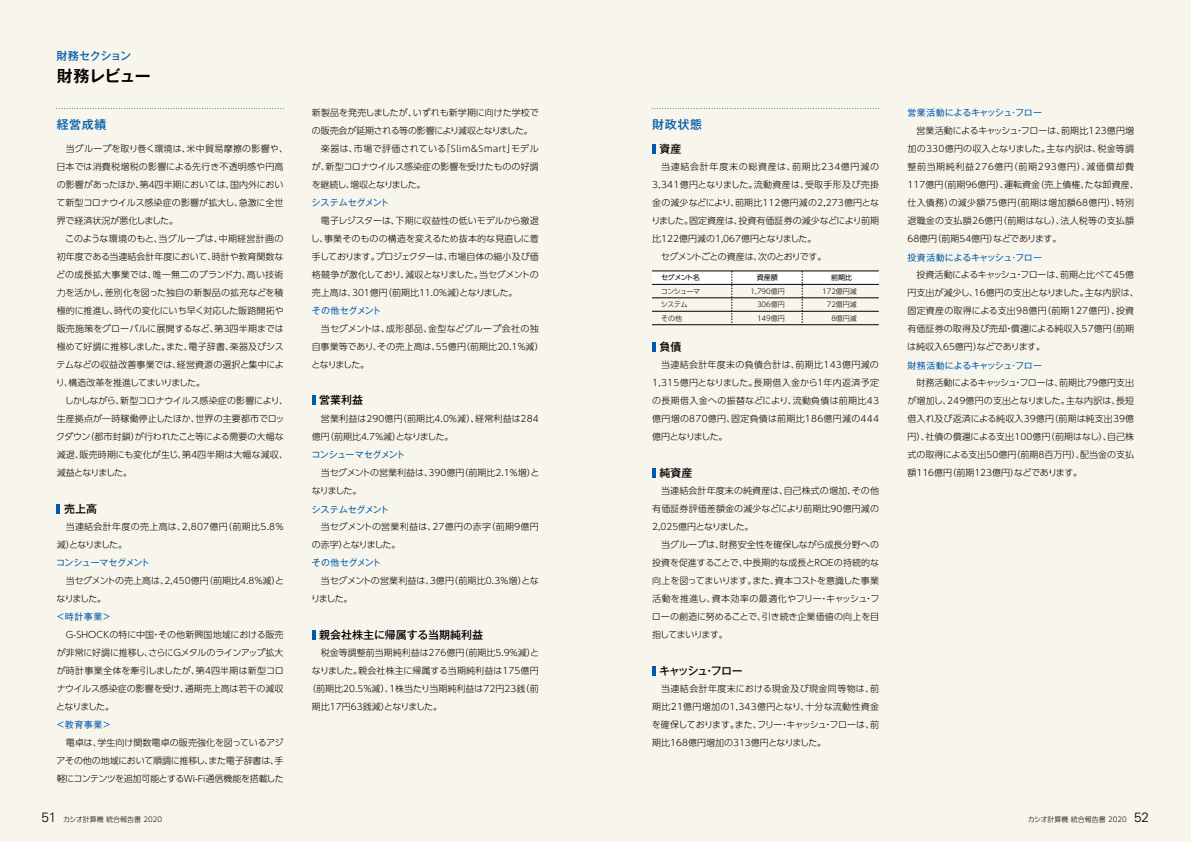
<style>
.page{position:relative;width:1191px;height:842px;background:#f8f6ec}
.page>*{position:absolute;margin:0;border:0;box-sizing:border-box;transform-origin:0 0}
.t1{font:700 16px "Gothic MB101 Pro De";letter-spacing:-.035em;color:#000}
.t2{font:500 12px "Gothic MB101 Pro";letter-spacing:.05em;color:#005bac}
.t3{font:500 11px "Gothic MB101 Pro";color:#000}
.t4{font:500 11px "Gothic MB101 Pro";letter-spacing:-.115em;color:#000}
.t5{font:500 11px "Gothic MB101 Pro";letter-spacing:-.04em;color:#005bac}
.t6{font:300 9px/18px "UD Shin Go Pro";color:#000;text-align:justify}
.t7{font:300 9px/18px "UD Shin Go Pro";letter-spacing:.025em;color:#000}
.t8{font:9px "Gothic MB101 Pro";letter-spacing:-.03em;color:#005bac}
.t9{font:300 9px/18px "UD Shin Go Pro";letter-spacing:.035em;color:#000}
.t10{font:300 9px/18px "UD Shin Go Pro";letter-spacing:-.02em;color:#000}
.t11{font:300 9px "UD Shin Go Pro";letter-spacing:.02em;color:#000}
.t12{font:300 9px "UD Shin Go Pro";letter-spacing:-.05em;color:#000}
.t13{font:300 9px "UD Shin Go Pro";letter-spacing:.075em;color:#000}
.t14{font:300 9px "UD Shin Go Pro";letter-spacing:-.065em;color:#000}
.t15{font:300 9px "UD Shin Go Pro";letter-spacing:-.085em;color:#000}
.t16{font:300 7px/13.5px "UD Shin Go Pro";color:#000;text-align:justify}
.t17{font:300 7px/13.5px "UD Shin Go Pro";letter-spacing:-.06em;color:#000}
.t18{font:7px "UD Shin Go Pro";letter-spacing:-.04em;color:#000}
.s1{font-family:"Univers LT Std";font-size:13.5px}
</style>
<div class="page">
<svg style="left:57px;top:108px;width:226px;height:1px"></svg>
<svg style="left:652px;top:108px;width:227px;height:1px"></svg>
<svg style="left:57px;top:504px;width:3px;height:10px"></svg>
<svg style="left:312px;top:395px;width:3px;height:10px"></svg>
<svg style="left:652px;top:342px;width:3px;height:10px"></svg>
<svg style="left:652px;top:144px;width:3px;height:10px"></svg>
<svg style="left:652px;top:468px;width:3px;height:10px"></svg>
<svg style="left:652px;top:666px;width:3px;height:10px"></svg>
<svg style="left:312px;top:630px;width:3px;height:10px"></svg>
<div style="left:652px;top:271px;width:227px;height:14px;background:#fff"></div>
<hr style="left:652px;top:271px;width:227px;height:1px;background:#000">
<hr style="left:652px;top:284px;width:227px;height:1px;background:#000">
<hr style="left:652px;top:298px;width:227px;height:1px;background:#000">
<hr style="left:652px;top:311px;width:227px;height:1px;background:#000">
<hr style="left:652px;top:325px;width:227px;height:1px;background:#000">
<svg style="left:731px;top:271px;width:1px;height:54px"></svg>
<svg style="left:802px;top:271px;width:1px;height:54px"></svg>
<p class="t5" style="left:56px;top:47px;width:76px">財務セクション</p>
<h1 class="t1" style="left:57px;top:62px;width:96px">財務レビュー</h1>
<p class="t6" style="left:312px;top:104px;width:228px">新製品を発売しましたが、いずれも新学期に向けた学校で</p>
<p class="t12" style="left:312px;top:124px;width:222px">の販売会が延期される等の影響により減収となりました。</p>
<p class="t11" style="left:321px;top:142px;width:219px">楽器は、市場で評価されている「Ｓｌｉｍ＆Ｓｍａｒｔ」モデル</p>
<p class="t6" style="left:312px;top:158px;width:228px">が、新型コロナウイルス感染症の影響を受けたものの好調</p>
<p class="t15" style="left:312px;top:178px;width:115px">を継続し、増収となりました。</p>
<p class="t6" style="left:311px;top:212px;width:229px;text-indent:10px">電子レジスターは、下期に収益性の低いモデルから撤退し、事業そのものの構造を変えるため抜本的な見直しに着手しております。プロジェクターは、市場自体の縮小及び価格競争が激化しており、減収となりました。当セグメントの売上高は、301億円（前期比11.0％減）となりました。</p>
<p class="t6" style="left:311px;top:320px;width:234px;text-align:left;text-indent:10px">当セグメントは、成形部品、金型などグループ会社の独自事業等であり、その売上高は、55億円（前期比20.1％減）となりました。</p>
<h2 class="t2" style="left:57px;top:115px;width:51px">経営成績</h2>
<h2 class="t2" style="left:652px;top:115px;width:51px">財政状態</h2>
<p class="t3" style="left:659px;top:139px;width:23px">資産</p>
<p class="t6" style="left:57px;top:140px;width:233px;text-align:left;text-indent:9px">当グループを取り巻く環境は、米中貿易摩擦の影響や、日本では消費税増税の影響による先行き不透明感や円高の影響があったほか、第４四半期においては、国内外において新型コロナウイルス感染症の影響が拡大し、急激に全世界で経済状況が悪化しました。</p>
<p class="t6" style="left:56px;top:230px;width:229px;text-indent:9px">このような環境のもと、当グループは、中期経営計画の初年度である当連結会計年度において、時計や教育関数などの成長拡大事業では、唯一無二のブランド力、高い技術力を活かし、差別化を図った独自の新製品の拡充などを積極的に推進し、時代の変化にいち早く対応した販路開拓や販売施策をグローバルに展開するなど、第３四半期までは極めて好調に推移しました。また、電子辞書、楽器及びシステムなどの収益改善事業では、経営資源の選択と集中により、構造改革を推進してまいりました。</p>
<p class="t6" style="left:56px;top:392px;width:233px;text-align:left;text-indent:9px">しかしながら、新型コロナウイルス感染症の影響により、生産拠点が一時稼働停止したほか、世界の主要都市でロックダウン（都市封鎖）が行われたこと等による需要の大幅な減退、販売時期にも変化が生じ、第４四半期は大幅な減収、減益となりました。</p>
<p class="t13" style="left:661px;top:160px;width:219px">当連結会計年度末の総資産は、前期比234億円減の</p>
<p class="t9" style="left:652px;top:176px;width:228px">3,341億円となりました。流動資産は、受取手形及び売掛</p>
<p class="t6" style="left:652px;top:194px;width:228px">金の減少などにより、前期比112億円減の2,273億円とな</p>
<p class="t6" style="left:651px;top:212px;width:229px">りました。固定資産は、投資有価証券の減少などにより前期</p>
<p class="t6" style="left:652px;top:230px;width:166px">比122億円減の1,067億円となりました。</p>
<p class="t14" style="left:661px;top:250px;width:167px">セグメントごとの資産は、次のとおりです。</p>
<p class="t8" style="left:311px;top:196px;width:79px">システムセグメント</p>
<p class="t18" style="left:661px;top:272px;width:40px">セグメント名</p>
<p class="t17" style="left:661px;top:284px;width:41px">コンシューマシステム<br>その他</p>
<p class="t16" style="left:757px;top:284px;width:29px;text-indent:-6px">1,790億円306億円149億円</p>
<p class="t16" style="left:822px;top:284px;width:36px;text-align:right">172億円減<br>72億円減<br>8億円減</p>
<p class="t18" style="left:756px;top:272px;width:22px">資産額</p>
<p class="t18" style="left:831px;top:272px;width:22px">前期比</p>
<p class="t8" style="left:312px;top:304px;width:71px">その他セグメント</p>
<p class="t3" style="left:659px;top:337px;width:23px">負債</p>
<p class="t6" style="left:652px;top:356px;width:228px;text-indent:9px">当連結会計年度末の負債合計は、前期比143億円減の1,315億円となりました。長期借入金から１年内返済予定の長期借入金への振替などにより、流動負債は前期比43億円増の870億円、固定負債は前期比186億円減の444億円となりました。</p>
<p class="t3" style="left:319px;top:390px;width:45px">営業利益</p>
<p class="t6" style="left:312px;top:410px;width:228px;text-indent:9px">営業利益は290億円（前期比4.0％減）、経常利益は284億円（前期比4.7％減）となりました。</p>
<p class="t6" style="left:312px;top:464px;width:229px;text-indent:9px">当セグメントの営業利益は、390億円（前期比2.1％増）となりました。</p>
<p class="t6" style="left:312px;top:518px;width:228px;text-indent:9px">当セグメントの営業利益は、27億円の赤字（前期９億円の赤字）となりました。</p>
<p class="t10" style="left:311px;top:572px;width:229px;text-indent:10px">当セグメントの営業利益は、３億円（前期比0.3％増）となりました。</p>
<p class="t8" style="left:311px;top:448px;width:95px">コンシューマセグメント</p>
<p class="t3" style="left:659px;top:463px;width:34px">純資産</p>
<p class="t6" style="left:652px;top:482px;width:228px;text-indent:9px">当連結会計年度末の純資産は、自己株式の増加、その他有価証券評価差額金の減少などにより前期比90億円減の2,025億円となりました。</p>
<p class="t6" style="left:652px;top:536px;width:229px;text-indent:9px">当グループは、財務安全性を確保しながら成長分野への投資を促進することで、中長期的な成長とＲＯＥの持続的な向上を図ってまいります。また、資本コストを意識した事業活動を推進し、資本効率の最適化やフリー・キャッシュ・フローの創造に努めることで、引き続き企業価値の向上を目指してまいります。</p>
<p class="t3" style="left:64px;top:499px;width:34px">売上高</p>
<p class="t8" style="left:311px;top:502px;width:79px">システムセグメント</p>
<p class="t9" style="left:57px;top:518px;width:229px;text-indent:9px">当連結会計年度の売上高は、2,807億円（前期比5.8％減）となりました。</p>
<p class="t6" style="left:57px;top:572px;width:229px;text-indent:9px">当セグメントの売上高は、2,450億円（前期比4.8％減）となりました。</p>
<p class="t6" style="left:56px;top:626px;width:229px">　G-SHOCKの特に中国・その他新興国地域における販売が非常に好調に推移し、さらにＧメタルのラインアップ拡大が時計事業全体を牽引しましたが、第４四半期は新型コロナウイルス感染症の影響を受け、通期売上高は若干の減収となりました。</p>
<p class="t6" style="left:56px;top:734px;width:229px;text-indent:9px">電卓は、学生向け関数電卓の販売強化を図っているアジアその他の地域において順調に推移し、また電子辞書は、手軽にコンテンツを追加可能とするＷi-Ｆi通信機能を搭載した</p>
<p class="t8" style="left:312px;top:555px;width:71px">その他セグメント</p>
<p class="t8" style="left:56px;top:555px;width:95px">コンシューマセグメント</p>
<p class="t8" style="left:56px;top:610px;width:57px">＜時計事業＞</p>
<p class="t3" style="left:319px;top:625px;width:165px">親会社株主に帰属する当期純利益</p>
<p class="t6" style="left:321px;top:644px;width:220px">税金等調整前当期純利益は276億円（前期比5.9％減）と</p>
<p class="t6" style="left:312px;top:662px;width:228px">なりました。親会社株主に帰属する当期純利益は175億円</p>
<p class="t6" style="left:307px;top:680px;width:233px">（前期比20.5％減）、１株当たり当期純利益は72円23銭（前</p>
<p class="t6" style="left:312px;top:698px;width:132px">期比17円63銭減）となりました。</p>
<p class="t4" style="left:659px;top:661px;width:85px">キャッシュ・フロー</p>
<p class="t6" style="left:652px;top:680px;width:229px;text-indent:9px">当連結会計年度末における現金及び現金同等物は、前期比21億円増加の1,343億円となり、十分な流動性資金を確保しております。また、フリー・キャッシュ・フローは、前期比168億円増加の313億円となりました。</p>
<p class="t8" style="left:56px;top:717px;width:57px">＜教育事業＞</p>
<p class="t8" style="left:907px;top:106px;width:136px">営業活動によるキャッシュ・フロー</p>
<p class="t7" style="left:907px;top:122px;width:233px;text-indent:9px">営業活動によるキャッシュ・フローは、前期比123億円増加の330億円の収入となりました。主な内訳は、税金等調整前当期純利益276億円（前期293億円）、減価償却費<br>117億円（前期96億円）、運転資金（売上債権、たな卸資産、仕入債務）の減少額75億円（前期は増加額68億円）、特別退職金の支払額26億円（前期はなし）、法人税等の支払額<br>68億円（前期54億円）などであります。</p>
<p class="t6" style="left:907px;top:266px;width:233px;text-align:left;text-indent:9px">投資活動によるキャッシュ・フローは、前期と比べて45億円支出が減少し、16億円の支出となりました。主な内訳は、固定資産の取得による支出98億円（前期127億円）、投資有価証券の取得及び売却・償還による純収入57億円（前期は純収入65億円）などであります。</p>
<p class="t6" style="left:907px;top:374px;width:228px;text-indent:9px">財務活動によるキャッシュ・フローは、前期比79億円支出が増加し、249億円の支出となりました。主な内訳は、長短借入れ及び返済による純収入39億円（前期は純支出39億円）、社債の償還による支出100億円（前期はなし）、自己株式の取得による支出50億円（前期8百万円）、配当金の支払額116億円（前期123億円）などであります。</p>
<p class="t8" style="left:907px;top:250px;width:136px">投資活動によるキャッシュ・フロー</p>
<p class="t8" style="left:907px;top:358px;width:136px">財務活動によるキャッシュ・フロー</p>
<p class="t16" style="left:42px;top:812px;width:129px"><span class="s1">51</span>　カシオ計算機 統合報告書 2020　</p>
<p class="t16" style="left:1021px;top:812px;width:129px">　カシオ計算機 統合報告書 2020　<span class="s1">52</span></p>
</div>
